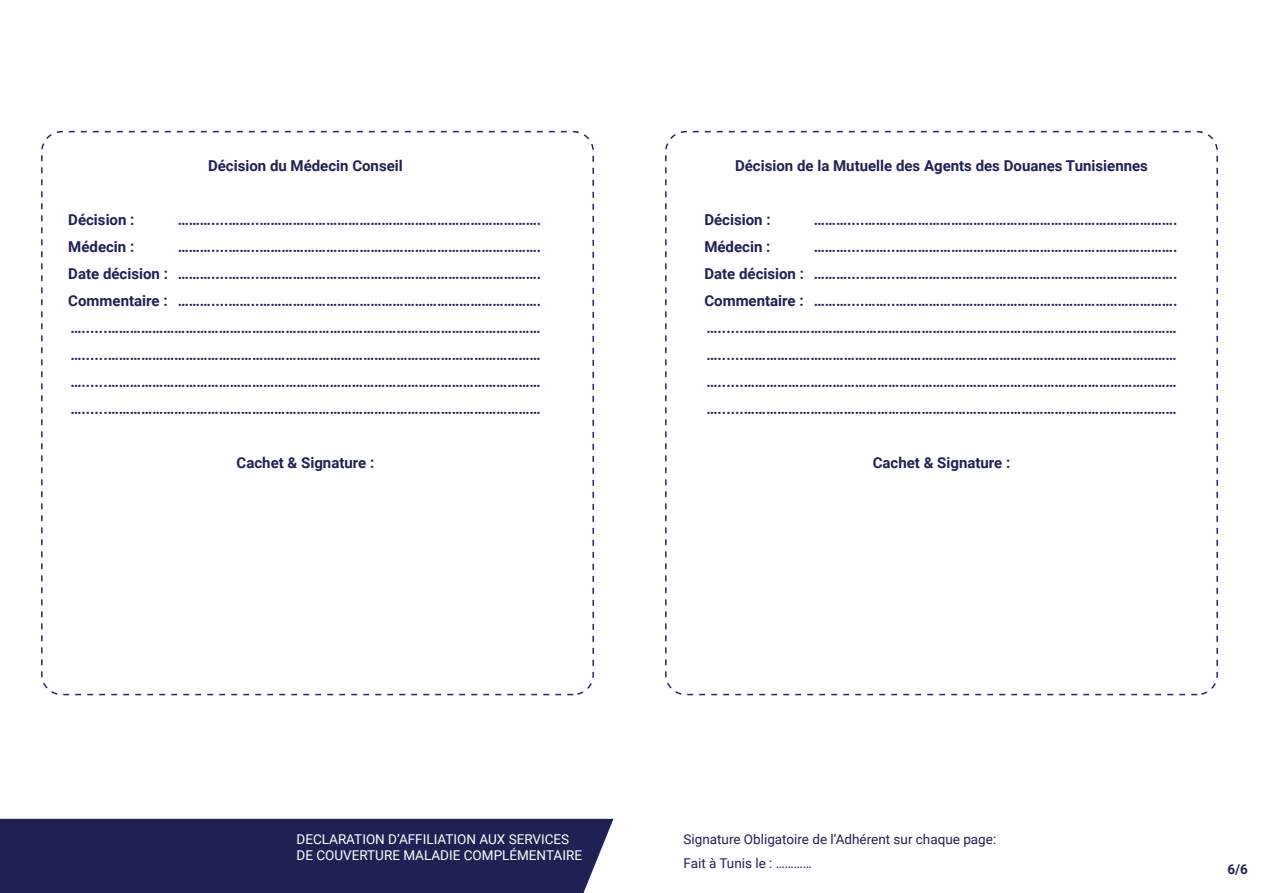
<style>
.page{position:relative;width:1263px;height:893px;background:#fff}
.page>*{position:absolute;margin:0;border:0;box-sizing:border-box;transform-origin:0 0}
.t1{font:700 15px/27px "Roboto";color:#1e2152;text-align:justify}
.t2{font:13.5px/16.2px "Roboto";color:#fff}
.t3{font:13.5px/24px "Roboto";color:#1e2152}
.t4{font:700 13.5px "Roboto";color:#1e2152}
</style>
<div class="page">
<div style="left:41px;top:131px;width:553px;height:564px;border:2px dashed #23275d;border-radius:20px"></div>
<div style="left:665px;top:131px;width:553px;height:564px;border:2px dashed #23275d;border-radius:20px"></div>
<div style="left:0;top:819px;width:613px;height:74px;background:#1e2152"></div>
<p class="t1" style="left:208px;top:152px;width:196px">Décision du Médecin Conseil</p>
<p class="t1" style="left:68px;top:206px;width:68px">Décision :</p>
<p class="t1" style="left:178px;top:206px;width:365px">………....……..………………………………………………………………….</p>
<p class="t1" style="left:68px;top:233px;width:67px">Médecin :</p>
<p class="t1" style="left:68px;top:233px;width:474px;text-indent:109px">………....……..………………………………………………………………….<br>Date décision : ………....……..………………………………………………………………….<br>Commentaire : ………....……..…………………………………………………………………. …......……………………………………………………………………………………………………… …......……………………………………………………………………………………………………… …......……………………………………………………………………………………………………… …......………………………………………………………………………………………………………</p>
<p class="t1" style="left:237px;top:449px;width:139px">Cachet &amp; Signature :</p>
<p class="t1" style="left:735px;top:152px;width:414px">Décision de la Mutuelle des Agents des Douanes Tunisiennes</p>
<p class="t1" style="left:704px;top:206px;width:68px">Décision :</p>
<p class="t1" style="left:814px;top:206px;width:365px">………....……..………………………………………………………………….</p>
<p class="t1" style="left:704px;top:233px;width:67px">Médecin :</p>
<p class="t1" style="left:704px;top:233px;width:474px;text-indent:109px">………....……..………………………………………………………………….<br>Date décision : ………....……..………………………………………………………………….<br>Commentaire : ………....……..…………………………………………………………………. …......……………………………………………………………………………………………………… …......……………………………………………………………………………………………………… …......……………………………………………………………………………………………………… …......………………………………………………………………………………………………………</p>
<p class="t1" style="left:873px;top:449px;width:139px">Cachet &amp; Signature :</p>
<p class="t2" style="left:296px;top:830px;width:287px">DECLARATION D’AFFILIATION AUX SERVICES<br>DE COUVERTURE MALADIE COMPLÉMENTAIRE</p>
<p class="t3" style="left:683px;top:826px;width:314px">Signature Obligatoire de l’Adhérent sur chaque page:<br>Fait à Tunis le : …………</p>
<p class="t4" style="left:1227px;top:860px;width:22px">6/6</p>
</div>
